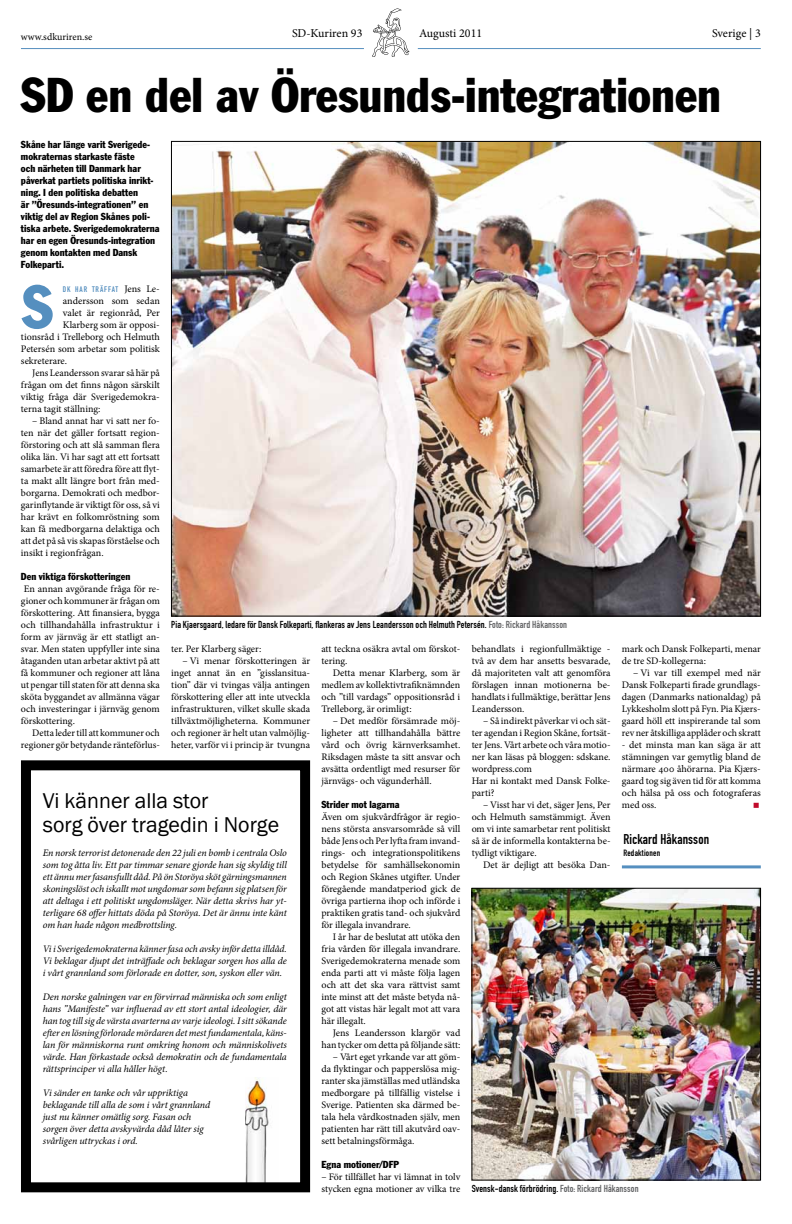
<style>
.page{position:relative;width:792px;height:1224px;background:#fff}
.page>*{position:absolute;margin:0;border:0;box-sizing:border-box;transform-origin:0 0}
.t1{font:condensed 48px "Franklin Gothic";color:#000}
.t2{font:22px/24px "Franklin Gothic";color:#000}
.t3{font:14px "DIN Engschrift";letter-spacing:.01em;color:#000}
.t4{font:12px "Minion Pro";letter-spacing:-.005em;color:#000}
.t5{font:10px/12px "Minion Pro";letter-spacing:-.005em;color:#000;text-align:justify}
.t6{font:italic 10px/12px "Minion Pro";letter-spacing:-.01em;color:#000;text-align:justify}
.t7{font:condensed 10px/12px "Franklin Gothic";letter-spacing:.005em;color:#000}
.t8{font:10px "DIN Engschrift";letter-spacing:.01em;color:#000}
.t9{font:9px "DIN Engschrift";letter-spacing:.025em;color:#000}
.t10{font:8px "DIN Engschrift";color:#558fbf}
.s1{color:#646567}
</style>
<div class="page">
<svg style="left:372px;top:9px;width:38px;height:48px"></svg>
<hr style="left:21px;top:48px;width:343px;height:1px;background:#558fbf">
<hr style="left:418px;top:48px;width:343px;height:1px;background:#558fbf">
<img style="left:245px;top:1077px;width:24px;height:104px">
<img style="left:173px;top:143px;width:586px;height:471px">
<svg style="left:22px;top:285px;width:31px;height:44px"></svg>
<hr style="left:622px;top:865px;width:139px;height:3px;background:#558fbf">
<img style="left:474px;top:890px;width:285px;height:288px">
<div style="left:472px;top:888px;width:289px;height:292px;border:1px solid #000"></div>
<div style="left:21px;top:760px;width:289px;height:432px;border:10px solid #000"></div>
<p class="t5" style="left:21px;top:31px;width:73px">www.sdkuriren.se</p>
<p class="t4" style="left:292px;top:25px;width:72px">SD-Kuriren 93</p>
<p class="t4" style="left:419px;top:25px;width:65px">Augusti 2011</p>
<p class="t4" style="left:712px;top:25px;width:50px">Sverige | 3</p>
<h1 class="t1" style="left:21px;top:66px;width:702px">SD en del av Öresunds-integrationen</h1>
<p class="t7" style="left:21px;top:139px;width:140px">Skåne har länge varit Sverigede&shy;mokraternas starkaste fäste<br>och närheten till Danmark har påverkat partiets politiska inrikt&shy;ning. I den politiska debatten<br>är ”Öresunds-integrationen” en viktig del av Region Skånes poli&shy;tiska arbete. Sverigedemokraterna har en egen Öresunds-integration genom kontakten med Dansk<br>Folkeparti.</p>
<p class="t10" style="left:63px;top:285px;width:18px">DK har</p>
<p class="t10" style="left:92px;top:285px;width:17px">tr äffat</p>
<p class="t5" style="left:124px;top:283px;width:37px">Jens Le-</p>
<p class="t5" style="left:63px;top:295px;width:98px">andersson som sedan</p>
<p class="t5" style="left:63px;top:307px;width:98px">valet är regionråd, Per</p>
<p class="t5" style="left:63px;top:319px;width:98px">Klarberg som är opposi-</p>
<p class="t5" style="left:21px;top:331px;width:140px">tionsråd i Trelleborg och Helmuth</p>
<p class="t5" style="left:21px;top:343px;width:141px">Petersén som arbetar som politisk</p>
<p class="t5" style="left:21px;top:355px;width:48px">sekreterare.</p>
<p class="t5" style="left:32px;top:367px;width:129px">Jens Leandersson svarar så här på</p>
<p class="t5" style="left:21px;top:379px;width:140px">frågan om det finns någon särskilt</p>
<p class="t5" style="left:21px;top:391px;width:140px">viktig fråga där Sverigedemokra-</p>
<p class="t5" style="left:21px;top:403px;width:81px">terna tagit ställning:</p>
<p class="t5" style="left:21px;top:415px;width:140px;text-indent:11px">– Bland annat har vi satt ner fo&shy;ten när det gäller fortsatt region&shy;förstoring och att slå samman flera olika län. Vi har sagt att ett fortsatt samarbete är att föredra före att flyt&shy;ta makt allt längre bort från med&shy;borgarna. Demokrati och medbor&shy;garinflytande är viktigt för oss, så vi har krävt en folkomröstning som kan få medborgarna delaktiga och att det på så vis skapas förståelse och insikt i regionfrågan.</p>
<p class="t7" style="left:21px;top:571px;width:111px">Den viktiga förskotteringen</p>
<p class="t5" style="left:21px;top:583px;width:140px">En annan avgörande fråga för re&shy;gioner och kommuner är frågan om förskottering. Att finansiera, bygga och tillhandahålla infrastruktur i form av järnväg är ett statligt an&shy;svar. Men staten uppfyller inte sina åtaganden utan arbetar aktivt på att få kommuner och regioner att låna ut pengar till staten för att denna ska sköta byggandet av allmänna vägar och investeringar i järnväg genom förskottering.</p>
<p class="t5" style="left:21px;top:727px;width:140px;text-align:right">Detta leder till att kommuner och regioner gör betydande ränteförlus-</p>
<p class="t8" style="left:171px;top:619px;width:397px">Pia Kjaersgaard, ledare för Dansk Folkeparti, flankeras av Jens Leandersson och Helmuth Petersén. <span class="s1">Foto: Rickard Håkansson</span></p>
<p class="t5" style="left:171px;top:643px;width:92px">ter. Per Klarberg säger:</p>
<p class="t5" style="left:171px;top:655px;width:140px;text-indent:11px">– Vi menar förskotteringen är inget annat än en ”gisslansitua&shy;tion” där vi tvingas välja antingen förskottering eller att inte utveckla infrastrukturen, vilket skulle skada tillväxtmöjligheterna. Kommuner och regioner är helt utan valmöjlig&shy;heter, varför vi i princip är tvungna</p>
<p class="t5" style="left:472px;top:643px;width:140px">behandlats i regionfullmäktige - två av dem har ansetts besvarade, då majoriteten valt att genomföra förslagen innan motionerna be&shy;handlats i fullmäktige, berättar Jens Leandersson.</p>
<p class="t5" style="left:472px;top:715px;width:140px;text-align:left;text-indent:11px">– Så indirekt påverkar vi och sät&shy;ter agendan i Region Skåne, fortsät&shy;ter Jens. Vårt arbete och våra motio&shy;ner kan läsas på bloggen: sdskane. wordpress.com<br>Har ni kontakt med Dansk Folke&shy;parti?</p>
<p class="t5" style="left:472px;top:799px;width:140px;text-indent:11px">– Visst har vi det, säger Jens, Per och Helmuth samstämmigt. Även om vi inte samarbetar rent politiskt så är de informella kontakterna be&shy;tydligt viktigare.</p>
<p class="t5" style="left:483px;top:859px;width:129px">Det är dejligt att besöka Dan-</p>
<p class="t5" style="left:622px;top:643px;width:140px">mark och Dansk Folkeparti, menar de tre SD-kollegerna:</p>
<p class="t5" style="left:622px;top:667px;width:140px;text-indent:11px">– Vi var till exempel med när Dansk Folkeparti firade grundlags&shy;dagen (Danmarks nationaldag) på Lykkesholm slott på Fyn. Pia Kjærs&shy;gaard höll ett inspirerande tal som rev ner åtskilliga applåder och skratt</p>
<p class="t5" style="left:622px;top:739px;width:140px">- det minsta man kan säga är att stämningen var gemytlig bland de närmare 400 åhörarna. Pia Kjærs&shy;gaard tog sig även tid för att komma och hälsa på oss och fotograferas med oss.</p>
<h3 class="t3" style="left:623px;top:831px;width:87px">Rickard Håkansson</h3>
<p class="t9" style="left:623px;top:848px;width:38px">Redaktionen</p>
<p class="t5" style="left:321px;top:643px;width:140px">att teckna osäkra avtal om förskot&shy;tering.</p>
<p class="t5" style="left:321px;top:667px;width:140px;text-indent:11px">Detta menar Klarberg, som är medlem av kollektivtrafiknämnden och ”till vardags” oppositionsråd i Trelleborg, är orimligt:</p>
<p class="t5" style="left:321px;top:715px;width:140px;text-indent:11px">– Det medför försämrade möj&shy;ligheter att tillhandahålla bättre vård och övrig kärnverksamhet.<br>Riksdagen måste ta sitt ansvar och avsätta ordentligt med resurser för järnvägs- och vägunderhåll.</p>
<p class="t7" style="left:321px;top:799px;width:80px">Strider mot lagarna</p>
<p class="t5" style="left:321px;top:811px;width:140px">Även om sjukvårdfrågor är regio&shy;nens största ansvarsområde så vill både Jens och Per lyfta fram invand&shy;rings- och integrationspolitikens betydelse för samhällsekonomin och Region Skånes utgifter. Under föregående mandatperiod gick de övriga partierna ihop och införde i praktiken gratis tand- och sjukvård för illegala invandrare.</p>
<p class="t5" style="left:321px;top:931px;width:140px;text-indent:11px">I år har de beslutat att utöka den fria vården för illegala invandrare.<br>Sverigedemokraterna menade som enda parti att vi måste följa lagen och att det ska vara rättvist samt inte minst att det måste betyda nå&shy;got att vistas här legalt mot att vara här illegalt.</p>
<p class="t5" style="left:321px;top:1027px;width:140px;text-align:right">Jens Leandersson klargör vad han tycker om detta på följande sätt:</p>
<p class="t5" style="left:321px;top:1051px;width:140px;text-indent:11px">– Vårt eget yrkande var att göm&shy;da flyktingar och papperslösa mig&shy;ranter ska jämställas med utländska medborgare på tillfällig vistelse i Sverige. Patienten ska därmed be&shy;tala hela vårdkostnaden själv, men patienten har rätt till akutvård oav&shy;sett betalningsförmåga.</p>
<p class="t7" style="left:321px;top:1159px;width:79px">Egna motioner/DFP</p>
<p class="t5" style="left:321px;top:1171px;width:141px">– För tillfället har vi lämnat in tolv stycken egna motioner av vilka tre</p>
<h2 class="t2" style="left:43px;top:789px;width:238px">Vi känner alla stor<br>sorg över tragedin i Norge</h2>
<p class="t6" style="left:43px;top:847px;width:246px">En norsk terrorist detonerade den 22 juli en bomb i centrala Oslo som tog åtta liv. Ett par timmar senare gjorde han sig skyldig till ett ännu mer fasansfullt dåd. På ön Storöya sköt gärningsmannen skoningslöst och iskallt mot ungdomar som befann sig platsen för att deltaga i ett politiskt ungdomsläger. När detta skrivs har yt&shy;terligare 68 offer hittats döda på Storöya. Det är ännu inte känt om han hade någon medbrottsling.</p>
<p class="t6" style="left:43px;top:943px;width:246px">Vi i Sverigedemokraterna känner fasa och avsky inför detta illdåd.<br>Vi beklagar djupt det inträffade och beklagar sorgen hos alla de i vårt grannland som förlorade en dotter, son, syskon eller vän.</p>
<p class="t6" style="left:43px;top:991px;width:246px">Den norske galningen var en förvirrad människa och som enligt hans ”Manifeste” var influerad av ett stort antal ideologier, där han tog till sig de värsta avarterna av varje ideologi. I sitt sökande efter en lösning förlorade mördaren det mest fundamentala, käns&shy;lan för människorna runt omkring honom och människolivets värde. Han förkastade också demokratin och de fundamentala rättsprinciper vi alla håller högt.</p>
<p class="t6" style="left:43px;top:1087px;width:169px;text-align:left">Vi sänder en tanke och vår uppriktiga beklagande till alla de som i vårt grannland just nu känner omätlig sorg. Fasan och sorgen över detta avskyvärda dåd låter sig svårligen uttryckas i ord.</p>
<p class="t8" style="left:472px;top:1183px;width:168px">Svensk-dansk förbrödring. <span class="s1">Foto: Rickard Håkansson</span></p>
</div>
